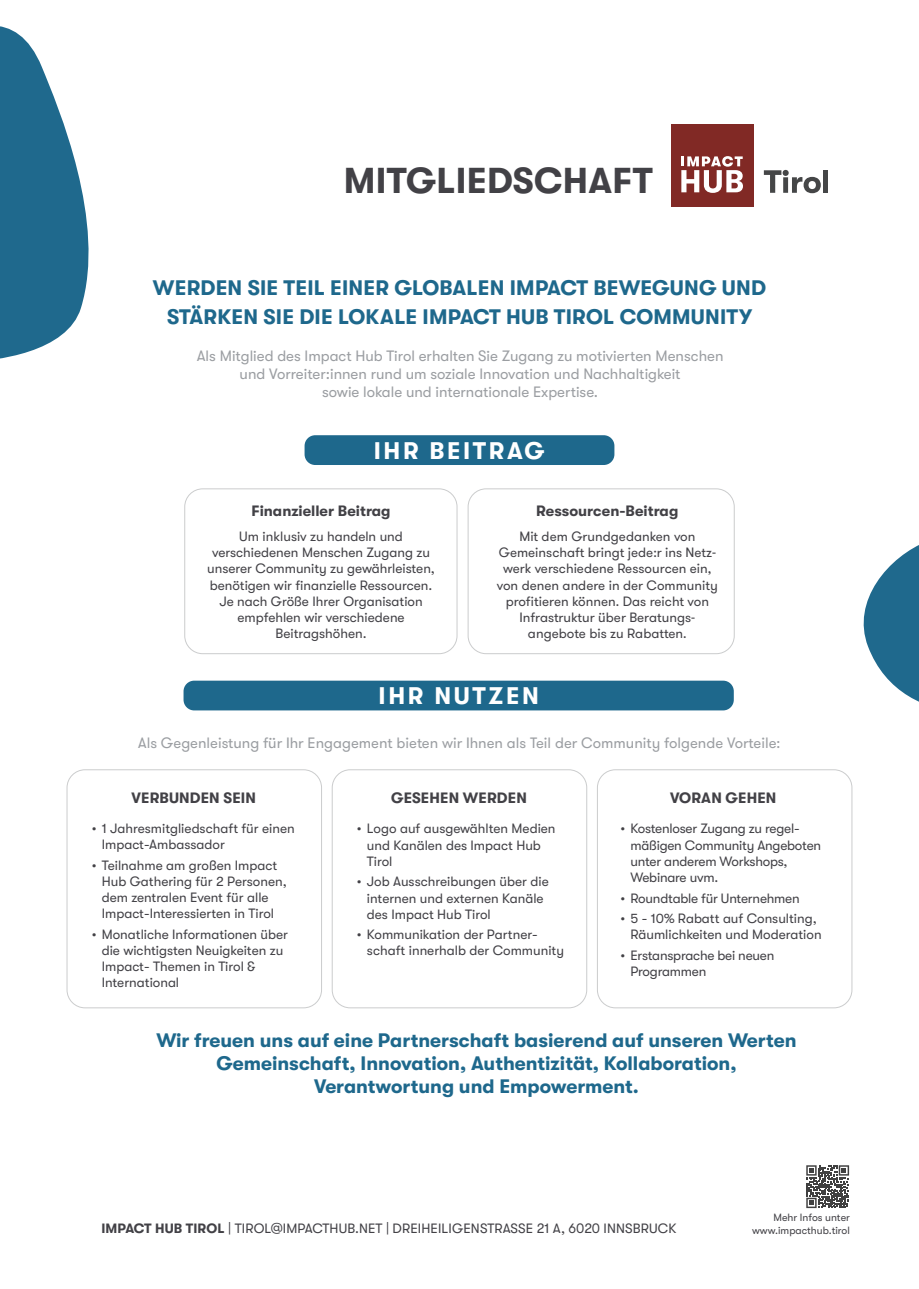
<style>
.page{position:relative;width:919px;height:1289px;background:#fff}
.page>*{position:absolute;margin:0;border:0;box-sizing:border-box;transform-origin:0 0}
.t1{font:700 36px "GT Walsheim Pro";letter-spacing:.01em;color:#424146}
.t2{font:700 24px "GT Walsheim Pro";letter-spacing:.11em;color:#fff}
.t3{font:700 21px/28.5px "GT Walsheim Pro";letter-spacing:.01em;color:#1e688c;text-align:center}
.t4{font:700 19.5px/23.4px "GT Walsheim";color:#1e688c;text-align:center}
.t5{font:15px/18px "GT Walsheim Pro";color:#9b9ea2;text-align:center}
.t6{font:15px "GT Walsheim";color:#9b9ea2}
.t7{font:700 15px "GT Walsheim";letter-spacing:.005em;color:#424146}
.t8{font:13.5px/16.2px "GT Walsheim Pro";color:#424146}
.t9{font:13.5px/16.2px "GT Walsheim";color:#424146;text-align:center}
.t10{font:10.5px/12.6px "GT Walsheim Pro";color:#424146;text-align:right}
.s1{font-weight:700}
</style>
<div class="page">
<svg style="left:0;top:26px;width:89px;height:333px"></svg>
<svg style="left:863px;top:545px;width:55px;height:157px"></svg>
<div style="left:332px;top:769px;width:255px;height:239px;border:1px solid #cbcccd;border-radius:18px"></div>
<div style="left:67px;top:769px;width:255px;height:239px;border:1px solid #cbcccd;border-radius:18px"></div>
<div style="left:597px;top:769px;width:255px;height:239px;border:1px solid #cbcccd;border-radius:18px"></div>
<div style="left:304px;top:435px;width:310px;height:30px;background:#1e688c;border-radius:11px"></div>
<div style="left:183px;top:680px;width:550px;height:30px;background:#1e688c;border-radius:11px"></div>
<svg style="left:763px;top:170px;width:57px;height:23px"></svg>
<div style="left:823px;top:170px;width:5px;height:23px;background:#454647"></div>
<div style="left:670px;top:124px;width:83px;height:83px;background:#812925"></div>
<svg style="left:681px;top:156px;width:62px;height:37px"></svg>
<div style="left:467px;top:488px;width:267px;height:166px;border:1px solid #cbcccd;border-radius:18px"></div>
<div style="left:184px;top:488px;width:273px;height:166px;border:1px solid #cbcccd;border-radius:18px"></div>
<svg style="left:806px;top:1165px;width:43px;height:43px"></svg>
<h1 class="t1" style="left:343px;top:161px;width:311px">MITGLIEDSCHAFT</h1>
<h3 class="t3" style="left:153px;top:274px;width:614px">WERDEN SIE TEIL EINER GLOBALEN IMPACT BEWEGUNG UND<br>STÄRKEN SIE DIE LOKALE IMPACT HUB TIROL COMMUNITY</h3>
<p class="t5" style="left:197px;top:347px;width:528px">Als Mitglied des Impact Hub Tirol erhalten Sie Zugang zu motivierten Menschen und Vorreiter:innen rund um soziale Innovation und Nachhaltigkeit<br>sowie lokale und internationale Expertise.</p>
<h2 class="t2" style="left:374px;top:437px;width:172px">IHR BEITRAG</h2>
<p class="t7" style="left:251px;top:503px;width:141px">Finanzieller Beitrag</p>
<p class="t8" style="left:207px;top:528px;width:229px;text-align:center">Um inklusiv zu handeln und verschiedenen Menschen Zugang zu unserer Community zu gewährleisten, benötigen wir finanzielle Ressourcen.<br>Je nach Größe Ihrer Organisation empfehlen wir verschiedene<br>Beitragshöhen.</p>
<p class="t7" style="left:536px;top:503px;width:143px">Ressourcen-Beitrag</p>
<p class="t9" style="left:497px;top:528px;width:222px">Mit dem Grundgedanken von<br>Gemeinschaft bringt jede:r ins Netz&shy;werk verschiedene Ressourcen ein, von denen andere in der Community profitieren können. Das reicht von<br>Infrastruktur über Beratungs&shy;angebote bis zu Rabatten.</p>
<h2 class="t2" style="left:378px;top:682px;width:162px">IHR NUTZEN</h2>
<p class="t6" style="left:138px;top:733px;width:643px">Als Gegenleistung für Ihr Engagement bieten wir Ihnen als Teil der Community folgende Vorteile:</p>
<p class="t7" style="left:131px;top:789px;width:126px">VERBUNDEN SEIN</p>
<p class="t8" style="left:102px;top:820px;width:194px;text-indent:-10px">• 1 Jahresmitgliedschaft für einen<br>Impact-Ambassador</p>
<p class="t8" style="left:102px;top:857px;width:186px;text-indent:-10px">• Teilnahme am großen Impact<br>Hub Gathering für 2 Personen, dem zentralen Event für alle<br>Impact-Interessierten in Tirol</p>
<p class="t8" style="left:102px;top:926px;width:188px;text-indent:-10px">• Monatliche Informationen über die wichtigsten Neuigkeiten zu<br>Impact- Themen in Tirol &amp;<br>International</p>
<p class="t7" style="left:391px;top:789px;width:137px">GESEHEN WERDEN</p>
<p class="t7" style="left:670px;top:789px;width:108px">VORAN GEHEN</p>
<p class="t8" style="left:367px;top:820px;width:190px;text-indent:-10px">• Logo auf ausgewählten Medien und Kanälen des Impact Hub<br>Tirol</p>
<p class="t8" style="left:367px;top:873px;width:183px;text-indent:-10px">• Job Ausschreibungen über die internen und externen Kanäle des Impact Hub Tirol</p>
<p class="t8" style="left:367px;top:926px;width:199px;text-indent:-10px">• Kommunikation der Partner&shy;schaft innerhalb der Community</p>
<p class="t8" style="left:630px;top:820px;width:192px;text-indent:-10px">• Kostenloser Zugang zu regel&shy;mäßigen Community Angeboten unter anderem Workshops,<br>Webinare uvm.</p>
<p class="t8" style="left:620px;top:889px;width:181px">• Roundtable für Unternehmen</p>
<p class="t8" style="left:630px;top:910px;width:193px;text-indent:-10px">• 5 - 10% Rabatt auf Consulting,<br>Räumlichkeiten und Moderation</p>
<p class="t8" style="left:630px;top:947px;width:145px;text-indent:-10px">• Erstansprache bei neuen<br>Programmen</p>
<h3 class="t4" style="left:156px;top:1028px;width:642px">Wir freuen uns auf eine Partnerschaft basierend auf unseren Werten<br>Gemeinschaft, Innovation, Authentizität, Kollaboration,<br>Verantwortung und Empowerment.</h3>
<p class="t8" style="left:101px;top:1219px;width:576px"><span class="s1">IMPACT HUB TIROL</span> | TIROL@IMPACTHUB.NET | DREIHEILIGENSTRASSE 21 A, 6020 INNSBRUCK</p>
<p class="t10" style="left:752px;top:1211px;width:99px">Mehr Infos unter www.impacthub.tirol</p>
</div>
